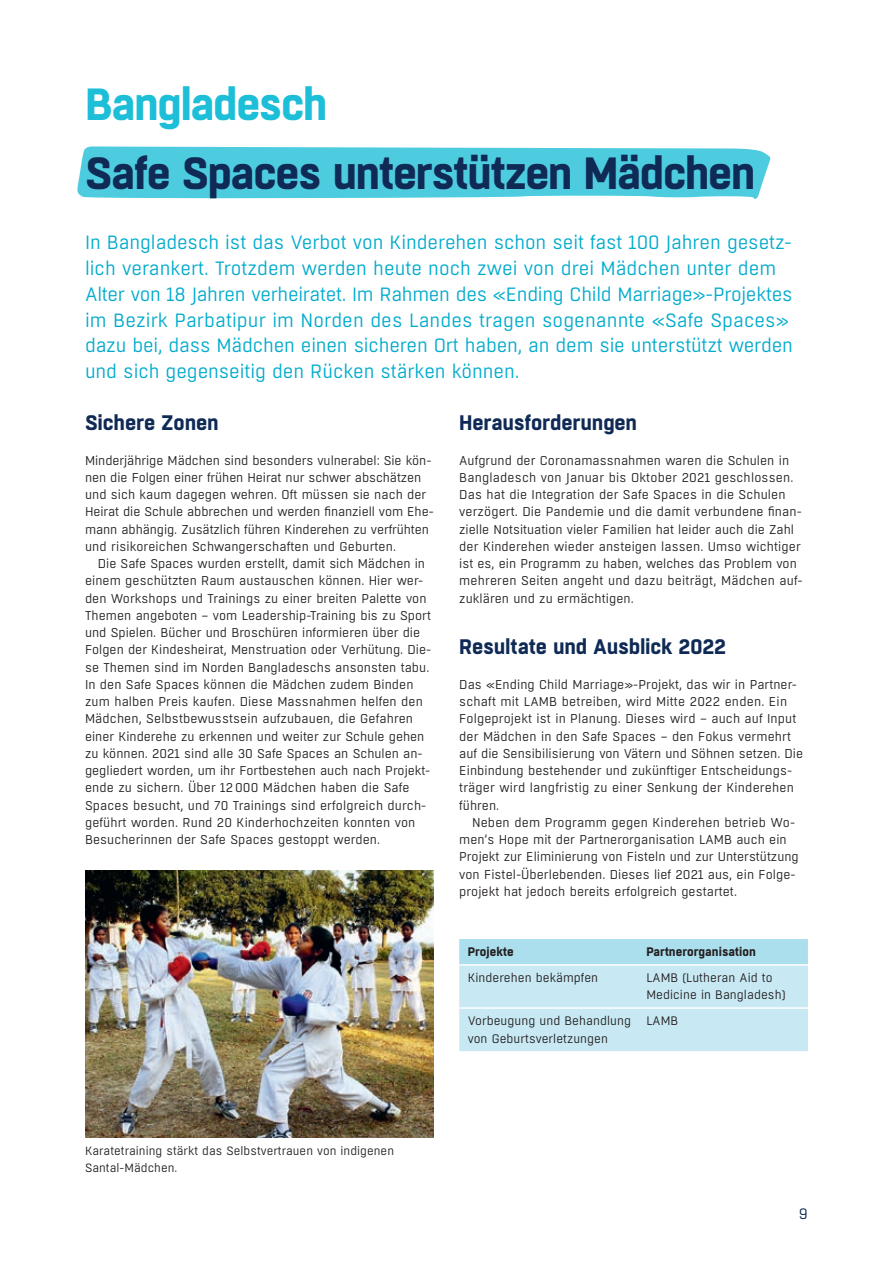
<style>
.page{position:relative;width:893px;height:1263px;background:#fff}
.page>*{position:absolute;margin:0;border:0;box-sizing:border-box;transform-origin:0 0}
.t1{font:700 45px "Boxed";letter-spacing:-.03em;color:#102a56}
.t2{font:700 45px "Boxed";letter-spacing:-.035em;color:#1cbed8}
.t3{font:700 21px "Boxed";letter-spacing:-.01em;color:#102a56}
.t4{font:19.2px/26px "Boxed";letter-spacing:-.005em;color:#00abcd}
.t5{font:15px "Boxed";color:#102a56}
.t6{font:12.75px/17.2px "Boxed";letter-spacing:.005em;color:#231f20}
.t7{font:12.3px/17.2px "Boxed";letter-spacing:.005em;color:#231f20}
.t8{font:700 12.3px "Boxed";letter-spacing:.005em;color:#231f20}
.t9{font:12px/17.2px "Boxed";letter-spacing:.005em;color:#231f20}
</style>
<div class="page">
<svg style="left:77px;top:146px;width:694px;height:53px;background:#5acfe2"></svg>
<svg style="left:459px;top:939px;width:349px;height:112px;background:#c1e6f1"></svg>
<hr style="left:459px;top:964px;width:187px;height:2px;background:#fff">
<hr style="left:646px;top:964px;width:162px;height:2px;background:#fff">
<hr style="left:459px;top:1007px;width:187px;height:2px;background:#fff">
<hr style="left:646px;top:1007px;width:162px;height:2px;background:#fff">
<img style="left:85px;top:870px;width:349px;height:267px">
<h1 class="t2" style="left:85px;top:74px;width:244px">Bangladesch</h1>
<h1 class="t1" style="left:85px;top:143px;width:672px">Safe Spaces unterstützen Mädchen</h1>
<p class="t4" style="left:85px;top:230px;width:709px">In Bangladesch ist das Verbot von Kinderehen schon seit fast 100 Jahren gesetz&shy;lich verankert. Trotzdem werden heute noch zwei von drei Mädchen unter dem Alter von 18 Jahren verheiratet. Im Rahmen des «Ending Child Marriage»-Projektes im Bezirk Parbatipur im Norden des Landes tragen sogenannte «Safe Spaces» dazu bei, dass Mädchen einen sicheren Ort haben, an dem sie unterstützt werden und sich gegenseitig den Rücken stärken können.</p>
<h2 class="t3" style="left:85px;top:409px;width:135px">Sichere Zonen</h2>
<p class="t6" style="left:85px;top:452px;width:350px">Minderjährige Mädchen sind besonders vulnerabel: Sie kön&shy;nen die Folgen einer frühen Heirat nur schwer abschätzen und sich kaum dagegen wehren. Oft müssen sie nach der Heirat die Schule abbrechen und werden finanziell vom Ehe&shy;mann abhängig. Zusätzlich führen Kinderehen zu verfrühten und risikoreichen Schwangerschaften und Geburten.</p>
<p class="t6" style="left:85px;top:555px;width:348px;text-indent:13px">Die Safe Spaces wurden erstellt, damit sich Mädchen in einem geschützten Raum austauschen können. Hier wer&shy;den Workshops und Trainings zu einer breiten Palette von Themen angeboten – vom Leadership-Training bis zu Sport und Spielen. Bücher und Broschüren informieren über die Folgen der Kindesheirat, Menstruation oder Verhütung. Die&shy;se Themen sind im Norden Bangladeschs ansonsten tabu.<br>In den Safe Spaces können die Mädchen zudem Binden zum halben Preis kaufen. Diese Massnahmen helfen den Mädchen, Selbstbewusstsein aufzubauen, die Gefahren einer Kinderehe zu erkennen und weiter zur Schule gehen zu können. 2021 sind alle 30 Safe Spaces an Schulen an-- gegliedert worden, um ihr Fortbestehen auch nach Projekt&shy;ende zu sichern. Über 12000 Mädchen haben die Safe Spaces besucht, und 70 Trainings sind erfolgreich durch&shy;geführt worden. Rund 20 Kinderhochzeiten konnten von Besucherinnen der Safe Spaces gestoppt werden.</p>
<h2 class="t3" style="left:459px;top:409px;width:179px">Herausforderungen</h2>
<p class="t6" style="left:459px;top:452px;width:345px">Aufgrund der Coronamassnahmen waren die Schulen in Bangladesch von Januar bis Oktober 2021 geschlossen.<br>Das hat die Integration der Safe Spaces in die Schulen verzögert. Die Pandemie und die damit verbundene finan&shy;zielle Notsituation vieler Familien hat leider auch die Zahl der Kinderehen wieder ansteigen lassen. Umso wichtiger ist es, ein Programm zu haben, welches das Problem von mehreren Seiten angeht und dazu beiträgt, Mädchen auf&shy;zuklären und zu ermächtigen.</p>
<h2 class="t3" style="left:459px;top:633px;width:268px">Resultate und Ausblick 2022</h2>
<p class="t6" style="left:459px;top:676px;width:345px">Das «Ending Child Marriage»-Projekt, das wir in Partner&shy;schaft mit LAMB betreiben, wird Mitte 2022 enden. Ein Folgeprojekt ist in Planung. Dieses wird – auch auf Input der Mädchen in den Safe Spaces – den Fokus vermehrt auf die Sensibilisierung von Vätern und Söhnen setzen. Die Einbindung bestehender und zukünftiger Entscheidungs&shy;träger wird langfristig zu einer Senkung der Kinderehen führen.</p>
<p class="t6" style="left:459px;top:814px;width:341px;text-indent:13px">Neben dem Programm gegen Kinderehen betrieb Wo&shy;men’s Hope mit der Partnerorganisation LAMB auch ein Projekt zur Eliminierung von Fisteln und zur Unterstützung von Fistel-Überlebenden. Dieses lief 2021 aus, ein Folge&shy;projekt hat jedoch bereits erfolgreich gestartet.</p>
<p class="t9" style="left:85px;top:1142px;width:311px">Karatetraining stärkt das Selbstvertrauen von indigenen<br>Santal-Mädchen.</p>
<p class="t8" style="left:468px;top:944px;width:48px">Projekte</p>
<p class="t8" style="left:646px;top:944px;width:111px">Partnerorganisation</p>
<p class="t7" style="left:468px;top:969px;width:132px">Kinderehen bekämpfen</p>
<p class="t7" style="left:646px;top:969px;width:141px">LAMB (Lutheran Aid to<br>Medicine in Bangladesh)</p>
<p class="t7" style="left:468px;top:1012px;width:165px">Vorbeugung und Behandlung von Geburtsverletzungen</p>
<p class="t7" style="left:646px;top:1012px;width:33px">LAMB</p>
<p class="t5" style="left:799px;top:1204px;width:11px">9</p>
</div>
